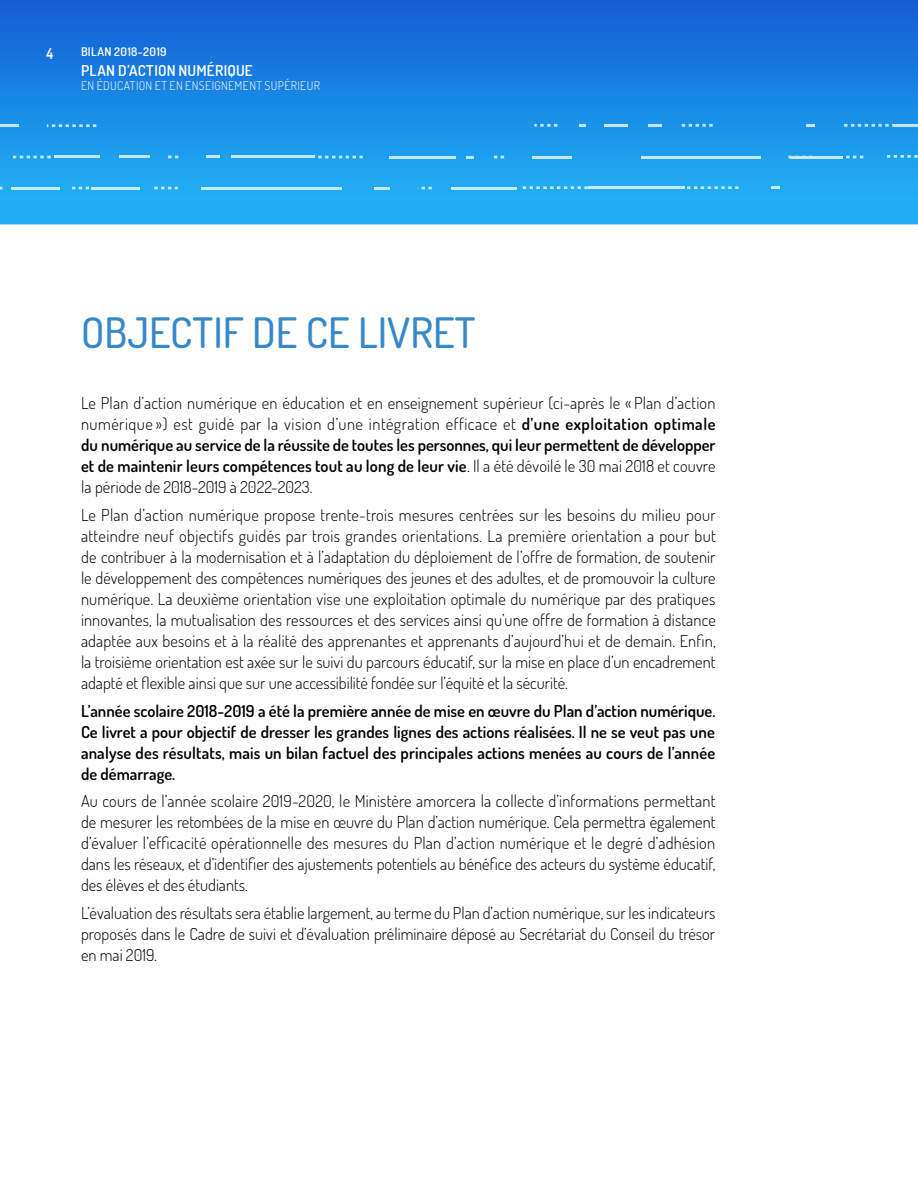
<style>
.page{position:relative;width:918px;height:1188px;background:#fff}
.page>*{position:absolute;margin:0;border:0;box-sizing:border-box;transform-origin:0 0}
.t1{font:500 42px "Dosis";color:#3788c9}
.t2{font:300 16.5px/21px "Dosis";color:#000;text-align:justify}
.t3{font:600 16.5px/21px "Dosis";letter-spacing:.01em;color:#000;text-align:justify}
.t4{font:600 15px "Dosis";letter-spacing:.015em;color:#fff}
.t5{font:300 12px "Dosis";letter-spacing:.035em;color:#fff}
.t6{font:600 12px "Dosis";letter-spacing:.035em;color:#fff}
.s1{font-weight:600}
</style>
<div class="page">
<svg style="left:0;top:0;width:918px;height:225px;background:#1c8be5"></svg>
<hr style="left:893px;top:124px;width:25px;height:3px;background:#fff">
<svg style="left:844px;top:124px;width:49px;height:3px"></svg>
<svg style="left:807px;top:124px;width:8px;height:3px"></svg>
<svg style="left:887px;top:155px;width:31px;height:3px"></svg>
<svg style="left:523px;top:186px;width:65px;height:3px"></svg>
<hr style="left:588px;top:186px;width:97px;height:3px;background:#fff">
<svg style="left:687px;top:186px;width:52px;height:3px"></svg>
<svg style="left:771px;top:186px;width:9px;height:3px"></svg>
<svg style="left:682px;top:124px;width:31px;height:3px"></svg>
<hr style="left:648px;top:124px;width:14px;height:3px;background:#fff">
<hr style="left:605px;top:124px;width:23px;height:3px;background:#fff">
<svg style="left:579px;top:124px;width:7px;height:3px"></svg>
<svg style="left:534px;top:124px;width:23px;height:3px"></svg>
<svg style="left:47px;top:124px;width:49px;height:3px"></svg>
<hr style="left:0;top:124px;width:19px;height:3px;background:#fff">
<hr style="left:641px;top:156px;width:120px;height:2px;background:#fff">
<hr style="left:790px;top:156px;width:53px;height:2px;background:#fff">
<svg style="left:843px;top:156px;width:20px;height:2px"></svg>
<hr style="left:467px;top:187px;width:50px;height:2px;background:#fff">
<hr style="left:452px;top:187px;width:33px;height:2px;background:#fff">
<svg style="left:418px;top:187px;width:14px;height:2px"></svg>
<svg style="left:375px;top:187px;width:15px;height:2px"></svg>
<svg style="left:13px;top:156px;width:38px;height:2px"></svg>
<svg style="left:318px;top:156px;width:45px;height:2px"></svg>
<hr style="left:389px;top:156px;width:66px;height:2px;background:#fff">
<svg style="left:466px;top:156px;width:8px;height:2px"></svg>
<svg style="left:494px;top:156px;width:10px;height:2px"></svg>
<hr style="left:532px;top:156px;width:40px;height:2px;background:#fff">
<hr style="left:201px;top:187px;width:141px;height:2px;background:#fff">
<svg style="left:154px;top:187px;width:24px;height:2px"></svg>
<hr style="left:91px;top:187px;width:48px;height:2px;background:#fff">
<hr style="left:11px;top:187px;width:49px;height:2px;background:#fff">
<svg style="left:72px;top:187px;width:17px;height:2px"></svg>
<hr style="left:55px;top:156px;width:45px;height:2px;background:#fff">
<hr style="left:119px;top:156px;width:31px;height:2px;background:#fff">
<svg style="left:168px;top:156px;width:10px;height:2px"></svg>
<svg style="left:206px;top:156px;width:14px;height:2px"></svg>
<hr style="left:231px;top:156px;width:83px;height:2px;background:#fff">
<p class="t4" style="left:46px;top:44px;width:9px">4</p>
<p class="t6" style="left:81px;top:44px;width:87px">BILAN 2018-2019</p>
<p class="t4" style="left:81px;top:60px;width:173px">PLAN D’ACTION NUMÉRIQUE</p>
<p class="t5" style="left:81px;top:78px;width:240px">EN ÉDUCATION ET EN ENSEIGNEMENT SUPÉRIEUR</p>
<h2 class="t1" style="left:81px;top:305px;width:396px">OBJECTIF DE CE LIVRET</h2>
<p class="t2" style="left:81px;top:392px;width:636px">Le Plan d’action numérique en éducation et en enseignement supérieur (ci-après le « Plan d’action numérique ») est guidé par la vision d’une intégration efficace et <span class="s1">d’une exploitation optimale du numérique au service de la réussite de toutes les personnes, qui leur permettent de développer et de maintenir leurs compétences tout au long de leur vie</span>. Il a été dévoilé le 30 mai 2018 et couvre la période de 2018-2019 à 2022-2023.</p>
<p class="t2" style="left:81px;top:504px;width:636px">Le Plan d’action numérique propose trente-trois mesures centrées sur les besoins du milieu pour atteindre neuf objectifs guidés par trois grandes orientations. La première orientation a pour but de contribuer à la modernisation et à l’adaptation du déploiement de l’offre de formation, de soutenir le développement des compétences numériques des jeunes et des adultes, et de promouvoir la culture numérique. La deuxième orientation vise une exploitation optimale du numérique par des pratiques innovantes, la mutualisation des ressources et des services ainsi qu’une offre de formation à distance adaptée aux besoins et à la réalité des apprenantes et apprenants d’aujourd’hui et de demain. Enfin, la troisième orientation est axée sur le suivi du parcours éducatif, sur la mise en place d’un encadrement adapté et flexible ainsi que sur une accessibilité fondée sur l’équité et la sécurité.</p>
<p class="t3" style="left:81px;top:700px;width:636px">L’année scolaire 2018-2019 a été la première année de mise en œuvre du Plan d’action numérique.<br>Ce livret a pour objectif de dresser les grandes lignes des actions réalisées. Il ne se veut pas une analyse des résultats, mais un bilan factuel des principales actions menées au cours de l’année de démarrage.</p>
<p class="t2" style="left:81px;top:790px;width:636px">Au cours de l’année scolaire 2019-2020, le Ministère amorcera la collecte d’informations permettant de mesurer les retombées de la mise en œuvre du Plan d’action numérique. Cela permettra également d’évaluer l’efficacité opérationnelle des mesures du Plan d’action numérique et le degré d’adhésion dans les réseaux, et d’identifier des ajustements potentiels au bénéfice des acteurs du système éducatif, des élèves et des étudiants.</p>
<p class="t2" style="left:81px;top:902px;width:636px">L’évaluation des résultats sera établie largement, au terme du Plan d’action numérique, sur les indicateurs proposés dans le Cadre de suivi et d’évaluation préliminaire déposé au Secrétariat du Conseil du trésor en mai 2019.</p>
</div>
